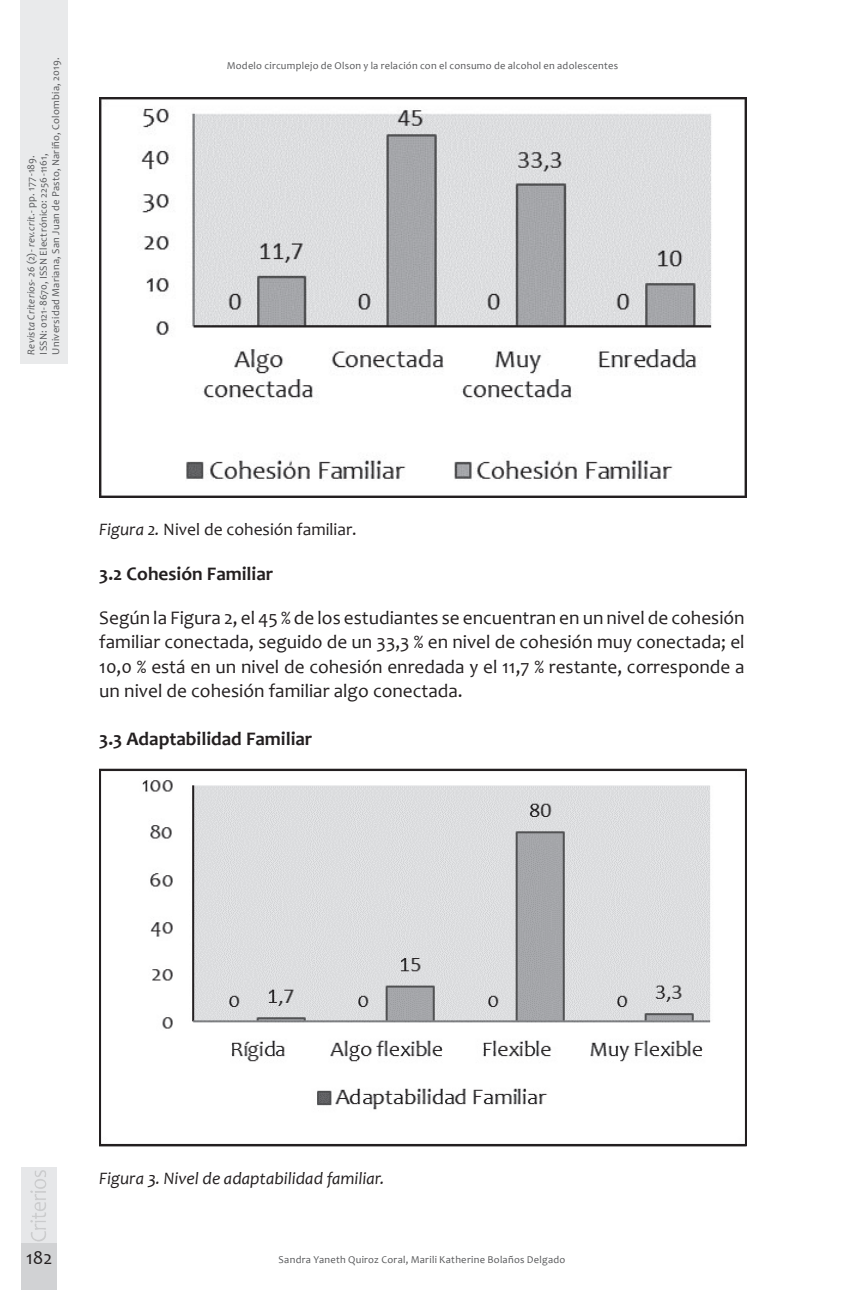
<style>
.page{position:relative;width:844px;height:1290px;background:#fff}
.page>*{position:absolute;margin:0;border:0;box-sizing:border-box;transform-origin:0 0}
.Cuerpo_de_texto{font:19.25px/24.5px "Candara";color:#231f20;text-align:justify}
.Cuerpo_de_texto-2{font:700 19.25px "Candara";color:#231f20}
.Título_tablas_Crieri{font:italic 17.5px "Candara";color:#231f20}
.Título_tablas_Crieri-2{font:17.5px "Candara";color:#231f20}
.t1{font:10.5px/12.2px "Candara";letter-spacing:.025em;color:#57585a}
.s1{font-style:italic}
</style>
<div class="page">
<div style="left:20px;top:0;width:48px;height:363px;background:#e9eaeb"></div>
<div style="left:21px;top:1243px;width:35px;height:47px;background:#d1d2d4"></div>
<div style="left:21px;top:1167px;width:35px;height:76px;background:#e6e7e9"></div>
<img style="left:30px;top:1170px;width:16px;height:72px">
<img style="left:101px;top:100px;width:611px;height:395px">
<img style="left:101px;top:771px;width:643px;height:373px">
<p class="t1" style="left:25px;top:354px;width:298px;rotate:-90deg"><span class="s1">Revista Criterios- 26</span> (2)- <span class="s1">rev.crit</span>.- pp. 177-189.<br>ISSN: 0121-8670, ISSN Electrónico: 2256-1161,<br>Universidad Mariana, San Juan de Pasto, Nariño, Colombia, 2019.</p>
<p class="t1" style="left:227px;top:59px;width:393px">Modelo circumplejo de Olson y la relación con el consumo de alcohol en adolescentes</p>
<p class="Título_tablas_Crieri-2" style="left:99px;top:518px;width:259px"><span class="s1">Figura 2.</span> Nivel de cohesión familiar.</p>
<p class="Cuerpo_de_texto-2" style="left:99px;top:561px;width:175px">3.2 Cohesión Familiar</p>
<p class="Cuerpo_de_texto" style="left:99px;top:605px;width:646px">Según la Figura 2, el 45 % de los estudiantes se encuentran en un nivel de cohesión familiar conectada, seguido de un 33,3 % en nivel de cohesión muy conectada; el 10,0 % está en un nivel de cohesión enredada y el 11,7 % restante, corresponde a un nivel de cohesión familiar algo conectada.</p>
<p class="Cuerpo_de_texto-2" style="left:99px;top:727px;width:214px">3.3 Adaptabilidad Familiar</p>
<h1 class="Cuerpo_de_texto" style="left:26px;top:1245px;width:28px">182</h1>
<p class="Título_tablas_Crieri" style="left:99px;top:1167px;width:287px">Figura 3. Nivel de adaptabilidad familiar.</p>
<p class="t1" style="left:278px;top:1253px;width:288px">Sandra Yaneth Quiroz Coral, Marili Katherine Bolaños Delgado</p>
</div>
